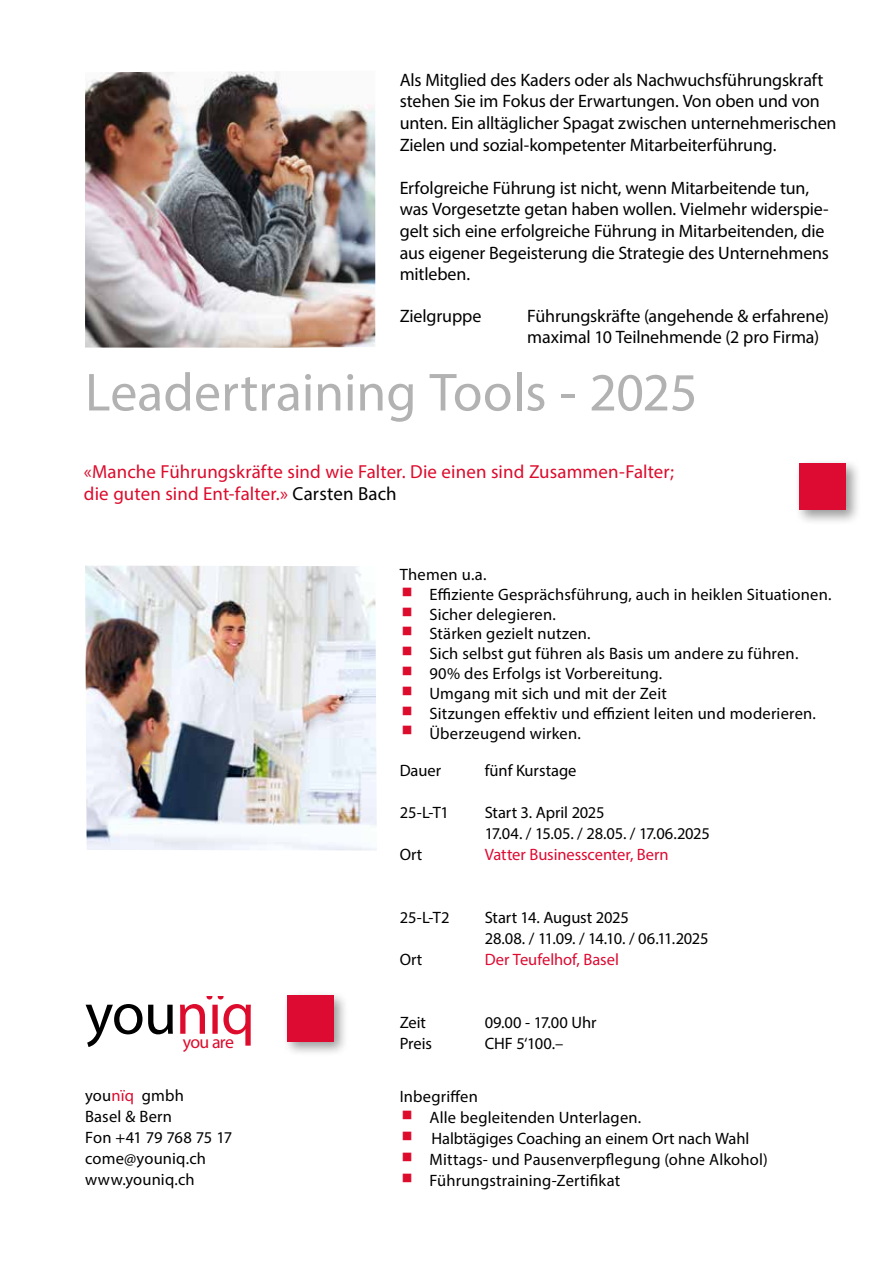
<style>
.page{position:relative;width:893px;height:1263px;background:#fff}
.page>*{position:absolute;margin:0;border:0;box-sizing:border-box;transform-origin:0 0}
.t1{font:60px "Myriad Pro";letter-spacing:-.02em;color:#000}
.t2{font:54px "Myriad Pro";letter-spacing:-.005em;color:#b2b2b2}
.t3{font:18.9px/22.6px "Myriad Pro";letter-spacing:.005em;color:#dd0b2c}
.t4{font:18px/21.6px "Myriad Pro";letter-spacing:-.005em;color:#000}
.t5{font:17.85px "Myriad Pro";letter-spacing:-.04em;color:#dd0b2c}
.t6{font:16.5px/21px "Myriad Pro";letter-spacing:.01em;color:#000}
.t7{font:16.5px/21px "Myriad Pro";letter-spacing:-.01em;color:#000}
.t8{font:16.5px "Myriad Pro";letter-spacing:-.005em;color:#dd0a31}
.s1{color:#000}
.s2{color:#dd0b2c}
</style>
<div class="page">
<img style="left:85px;top:71px;width:290px;height:277px">
<img style="left:85px;top:566px;width:292px;height:284px">
<div style="left:794px;top:458px;width:67px;height:67px;background:#000;opacity:.4"></div>
<div style="left:799px;top:463px;width:47px;height:47px;background:#dd0a31"></div>
<div style="left:282px;top:990px;width:67px;height:67px;background:#000;opacity:.4"></div>
<div style="left:287px;top:995px;width:47px;height:47px;background:#dd0a31"></div>
<p class="t4" style="left:400px;top:69px;width:438px">Als Mitglied des Kaders oder als Nachwuchsführungskraft stehen Sie im Fokus der Erwartungen. Von oben und von unten. Ein alltäglicher Spagat zwischen unternehmerischen Zielen und sozial-kompetenter Mitarbeiterführung.</p>
<p class="t4" style="left:400px;top:177px;width:431px">Erfolgreiche Führung ist nicht, wenn Mitarbeitende tun, was Vorgesetzte getan haben wollen. Vielmehr widerspie&shy;gelt sich eine erfolgreiche Führung in Mitarbeitenden, die aus eigener Begeisterung die Strategie des Unternehmens mitleben.</p>
<p class="t4" style="left:400px;top:305px;width:83px">Zielgruppe</p>
<p class="t4" style="left:527px;top:305px;width:303px;line-height:21px">Führungskräfte (angehende &amp; erfahrene) maximal 10 Teilnehmende (2 pro Firma)</p>
<h2 class="t2" style="left:85px;top:359px;width:614px">Leadertraining Tools - 2025</h2>
<p class="t3" style="left:84px;top:460px;width:591px">«Manche Führungskräfte sind wie Falter. Die einen sind Zusammen-Falter; die guten sind Ent-falter.» <span class="s1">Carsten Bach</span></p>
<p class="t6" style="left:429px;top:564px;width:404px;line-height:19.8px;text-indent:-30px">Themen u.a.<br>Effiziente Gesprächsführung, auch in heiklen Situationen.<br>Sicher delegieren.<br>Stärken gezielt nutzen.<br>Sich selbst gut führen als Basis um andere zu führen.<br>90% des Erfolgs ist Vorbereitung.<br>Umgang mit sich und mit der Zeit<br>Sitzungen effektiv und effizient leiten und moderieren.<br>Überzeugend wirken.</p>
<p class="t6" style="left:400px;top:759px;width:43px">Dauer</p>
<p class="t6" style="left:485px;top:759px;width:93px">fünf Kurstage</p>
<p class="t6" style="left:400px;top:801px;width:51px">25-L-T1</p>
<p class="t7" style="left:485px;top:801px;width:227px">Start 3. April 2025<br>17.04. / 15.05. / 28.05. / 17.06.2025</p>
<p class="t6" style="left:400px;top:843px;width:24px">Ort</p>
<p class="t8" style="left:485px;top:844px;width:185px">Vatter Businesscenter, Bern</p>
<h1 class="t1" style="left:85px;top:977px;width:171px">you<span class="s2">nïq</span></h1>
<p class="t5" style="left:183px;top:1031px;width:53px">you are</p>
<p class="t6" style="left:85px;top:1085px;width:149px">you<span class="s2">nïq</span> gmbh<br>Basel &amp; Bern<br>Fon +41 79 768 75 17 come@youniq.ch www.youniq.ch</p>
<p class="t6" style="left:400px;top:906px;width:51px">25-L-T2</p>
<p class="t7" style="left:485px;top:906px;width:225px">Start 14. August 2025<br>28.08. / 11.09. / 14.10. / 06.11.2025</p>
<p class="t6" style="left:400px;top:948px;width:24px">Ort</p>
<p class="t8" style="left:485px;top:949px;width:136px">Der Teufelhof, Basel</p>
<p class="t6" style="left:400px;top:1011px;width:28px">Zeit</p>
<p class="t6" style="left:485px;top:1011px;width:113px">09.00 - 17.00 Uhr</p>
<p class="t6" style="left:400px;top:1032px;width:34px">Preis</p>
<p class="t6" style="left:485px;top:1032px;width:80px">CHF 5‘100.–</p>
<p class="t6" style="left:429px;top:1086px;width:340px;text-indent:-30px">Inbegriffen<br>Alle begleitenden Unterlagen.<br>Halbtägiges Coaching an einem Ort nach Wahl Mittags- und Pausenverpflegung (ohne Alkohol)<br>Führungstraining-Zertifikat</p>
</div>
